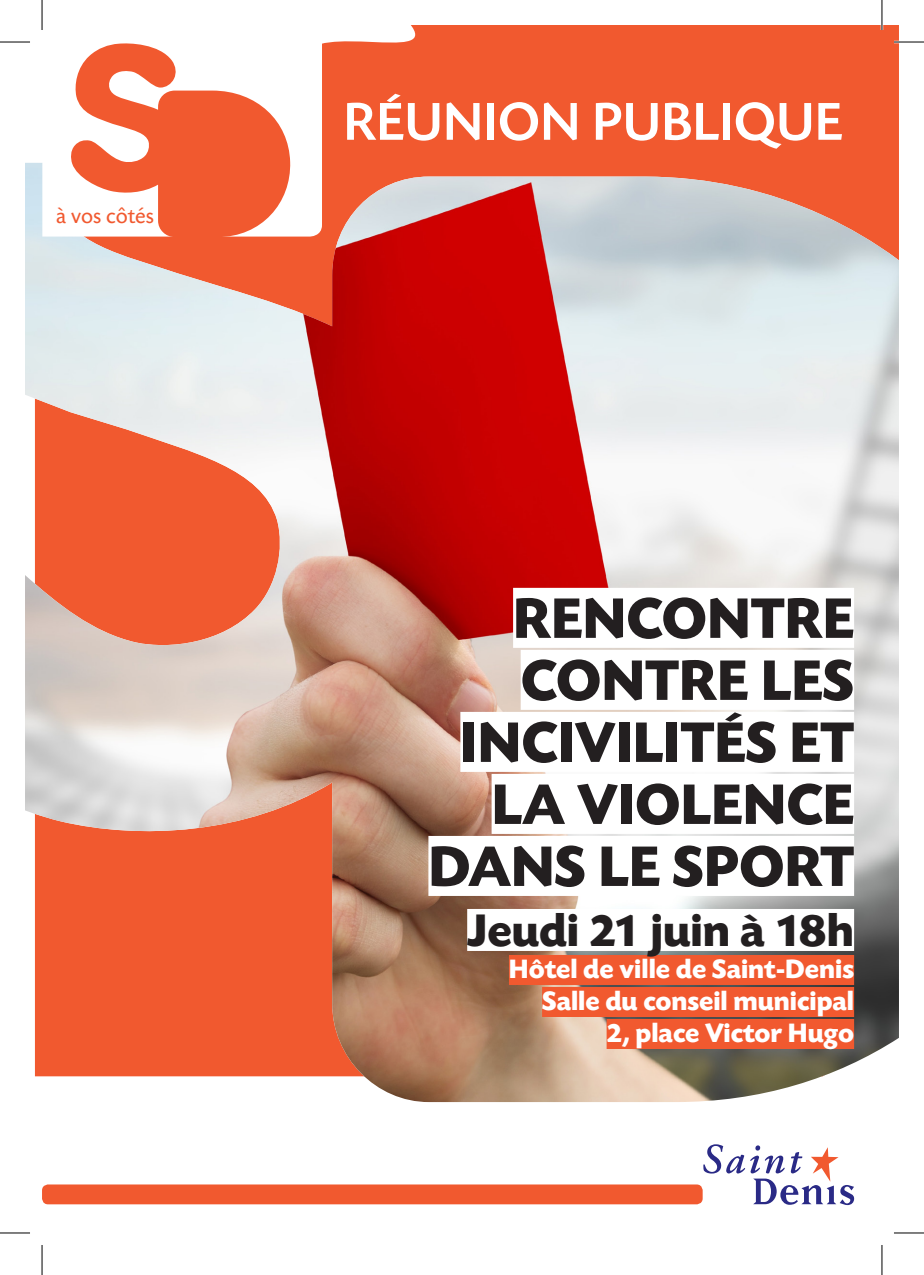
<style>
.page{position:relative;width:924px;height:1275px;background:#fff}
.page>*{position:absolute;margin:0;border:0;box-sizing:border-box;transform-origin:0 0}
.t1{font:700 60px/62px "Today Sans HEF";color:#231f20;text-align:right}
.t2{font:500 56px "Today Sans HEF";color:#fff}
.t3{font:700 48px "Today Sans HEF";color:#231f20}
.t4{font:700 28px "Today Sans HEF";color:#fff}
.t5{font:23px "Today Sans HEF";color:#f1592f}
</style>
<div class="page">
<div style="left:42px;top:1184px;width:660px;height:20px;background:#f1592f;border-radius:6px"></div>
<svg style="left:703px;top:1144px;width:150px;height:61px"></svg>
<div style="left:322px;top:25px;width:576px;height:138px;background:#f1592f"></div>
<img style="left:25px;top:163px;width:873px;height:939px">
<svg style="left:42px;top:163px;width:280px;height:73px"></svg>
<svg style="left:70px;top:43px;width:221px;height:194px"></svg>
<div style="left:513px;top:588px;width:340px;height:60px;background:#fff"></div>
<div style="left:520px;top:650px;width:333px;height:60px;background:#fff"></div>
<div style="left:460px;top:712px;width:393px;height:60px;background:#fff"></div>
<div style="left:491px;top:774px;width:362px;height:60px;background:#fff"></div>
<div style="left:428px;top:836px;width:425px;height:60px;background:#fff"></div>
<div style="left:467px;top:909px;width:386px;height:42px;background:#fff"></div>
<div style="left:508px;top:955px;width:345px;height:30px;background:#f1592f"></div>
<div style="left:542px;top:987px;width:311px;height:30px;background:#f1592f"></div>
<div style="left:606px;top:1019px;width:247px;height:30px;background:#f1592f"></div>
<hr style="left:893px;top:41px;width:30px;height:2px;background:#fff">
<hr style="left:880px;top:0;width:2px;height:30px;background:#fff">
<hr style="left:0;top:42px;width:30px;height:1px;background:#000">
<hr style="left:893px;top:42px;width:30px;height:1px;background:#000">
<hr style="left:0;top:1232px;width:30px;height:1px;background:#000">
<hr style="left:893px;top:1232px;width:30px;height:1px;background:#000">
<hr style="left:42px;top:0;width:1px;height:30px;background:#000">
<hr style="left:42px;top:1245px;width:1px;height:30px;background:#000">
<hr style="left:881px;top:0;width:1px;height:30px;background:#000">
<hr style="left:881px;top:1245px;width:1px;height:30px;background:#000">
<p class="t5" style="left:56px;top:203px;width:99px">à vos côtés</p>
<p class="t2" style="left:343px;top:93px;width:500px">RÉUNION PUBLIQUE</p>
<p class="t1" style="left:513px;top:589px;width:342px">RENCONTRE</p>
<p class="t1" style="left:520px;top:651px;width:335px">CONTRE LES</p>
<p class="t1" style="left:460px;top:713px;width:395px">INCIVILITÉS ET</p>
<p class="t1" style="left:428px;top:775px;width:427px">LA VIOLENCE<br>DANS LE SPORT</p>
<p class="t3" style="left:467px;top:905px;width:388px">Jeudi 21 juin à 18h</p>
<p class="t4" style="left:508px;top:954px;width:346px">Hôtel de ville de Saint-Denis</p>
<p class="t4" style="left:542px;top:986px;width:313px">Salle du conseil municipal</p>
<p class="t4" style="left:606px;top:1018px;width:249px">2, place Victor Hugo</p>
</div>
